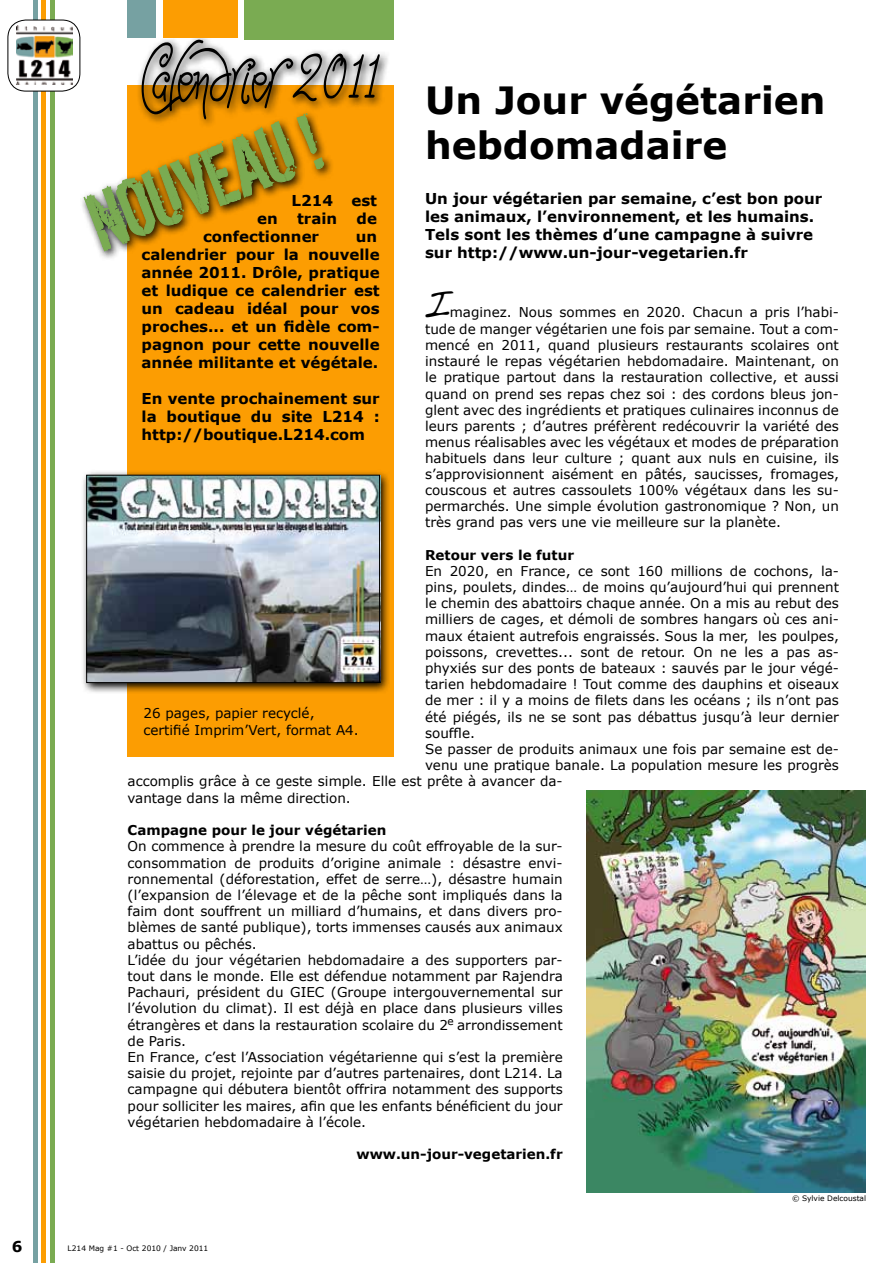
<style>
.page{position:relative;width:893px;height:1263px;background:#fff}
.page>*{position:absolute;margin:0;border:0;box-sizing:border-box;transform-origin:0 0}
.t1{font:90px "Dirty Ego";color:#7aab52}
.t2{font:700 37.5px/45px "Verdana";color:#000}
.t3{font:37.5px "Handwriting Dakota";color:#000}
.t4{font:700 15px/18px "Verdana";color:#000;text-align:justify}
.t5{font:13.5px/16.2px "Verdana";color:#000;text-align:justify}
.t6{font:700 13.5px "Verdana";color:#000}
.t7{font:10.5px "Verdana";color:#000}
.t8{font:7.5px "Verdana";color:#000}
</style>
<div class="page">
<div style="left:33px;top:0;width:5px;height:1263px;background:#76a1a2"></div>
<div style="left:50px;top:0;width:5px;height:1263px;background:#7aab52"></div>
<hr style="left:42px;top:0;width:4px;height:1263px;background:#fc9d02">
<div style="left:8px;top:20px;width:72px;height:71px;background:#fff;border-radius:18px"></div>
<img style="left:17px;top:26px;width:55px;height:59px">
<div style="left:8px;top:20px;width:72px;height:71px;border:1px solid #000;border-radius:18px"></div>
<div style="left:128px;top:85px;width:266px;height:672px;background:#fc9d02"></div>
<svg style="left:83px;top:470px;width:306px;height:224px"></svg>
<img style="left:88px;top:477px;width:290px;height:204px">
<div style="left:86px;top:475px;width:294px;height:208px;border:1px solid #000"></div>
<svg style="left:164px;top:38px;width:224px;height:64px"></svg>
<div style="left:128px;top:0;width:28px;height:38px;background:#76a1a2"></div>
<div style="left:244px;top:0;width:150px;height:40px;background:#7aab52"></div>
<div style="left:163px;top:0;width:75px;height:38px;background:#fc9d02"></div>
<svg style="left:83px;top:40px;width:297px;height:212px"></svg>
<img style="left:587px;top:790px;width:279px;height:402px">
<h2 class="t2" style="left:425px;top:78px;width:402px">Un Jour végétarien hebdomadaire</h2>
<p class="t4" style="left:425px;top:190px;width:399px;text-align:left">Un jour végétarien par semaine, c’est bon pour les animaux, l’environnement, et les humains.<br>Tels sont les thèmes d’une campagne à suivre sur http://www.un-jour-vegetarien.fr</p>
<h1 class="t1" style="left:75px;top:181px;width:243px;rotate:-21deg">NOUVEAU !</h1>
<p class="t4" style="left:292px;top:192px;width:87px">L214 est</p>
<p class="t4" style="left:257px;top:210px;width:22px">en</p>
<p class="t4" style="left:297px;top:210px;width:42px">train</p>
<p class="t4" style="left:357px;top:210px;width:22px">de</p>
<p class="t4" style="left:203px;top:228px;width:117px">confectionner</p>
<p class="t4" style="left:356px;top:228px;width:23px">un</p>
<p class="t4" style="left:142px;top:246px;width:240px">calendrier pour la nouvelle année 2011. Drôle, pratique et ludique ce calendrier est un cadeau idéal pour vos proches... et un fidèle com&shy;pagnon pour cette nouvelle année militante et végétale.</p>
<p class="t4" style="left:142px;top:390px;width:240px">En vente prochainement sur la boutique du site L214 : http://boutique.L214.com</p>
<h2 class="t3" style="left:423px;top:280px;width:28px">I</h2>
<p class="t5" style="left:450px;top:304px;width:391px">maginez. Nous sommes en 2020. Chacun a pris l’habi-</p>
<p class="t5" style="left:425px;top:321px;width:415px">tude de manger végétarien une fois par semaine. Tout a com&shy;mencé en 2011, quand plusieurs restaurants scolaires ont instauré le repas végétarien hebdomadaire. Maintenant, on le pratique partout dans la restauration collective, et aussi quand on prend ses repas chez soi : des cordons bleus jon&shy;glent avec des ingrédients et pratiques culinaires inconnus de leurs parents ; d’autres préfèrent redécouvrir la variété des menus réalisables avec les végétaux et modes de préparation habituels dans leur culture ; quant aux nuls en cuisine, ils</p>
<p class="t5" style="left:425px;top:466px;width:415px">s’approvisionnent aisément en pâtés, saucisses, fromages, couscous et autres cassoulets 100% végétaux dans les su&shy;permarchés. Une simple évolution gastronomique ? Non, un très grand pas vers une vie meilleure sur la planète.</p>
<p class="t6" style="left:425px;top:546px;width:150px">Retour vers le futur</p>
<p class="t5" style="left:425px;top:563px;width:415px">En 2020, en France, ce sont 160 millions de cochons, la-</p>
<p class="t5" style="left:425px;top:579px;width:415px">pins, poulets, dindes… de moins qu’aujourd’hui qui prennent</p>
<p class="t5" style="left:425px;top:595px;width:415px">le chemin des abattoirs chaque année. On a mis au rebut des</p>
<p class="t5" style="left:425px;top:612px;width:415px">milliers de cages, et démoli de sombres hangars où ces ani-</p>
<p class="t5" style="left:425px;top:628px;width:415px">maux étaient autrefois engraissés. Sous la mer, les poulpes,</p>
<p class="t5" style="left:425px;top:644px;width:415px">poissons, crevettes... sont de retour. On ne les a pas as-</p>
<p class="t5" style="left:425px;top:660px;width:415px">phyxiés sur des ponts de bateaux : sauvés par le jour végé-</p>
<p class="t5" style="left:425px;top:676px;width:415px">tarien hebdomadaire ! Tout comme des dauphins et oiseaux</p>
<p class="t5" style="left:425px;top:693px;width:415px">de mer : il y a moins de filets dans les océans ; ils n’ont pas</p>
<p class="t5" style="left:425px;top:709px;width:415px">été piégés, ils ne se sont pas débattus jusqu’à leur dernier</p>
<p class="t5" style="left:425px;top:725px;width:51px">souffle.</p>
<p class="t5" style="left:425px;top:741px;width:415px">Se passer de produits animaux une fois par semaine est de-</p>
<p class="t5" style="left:425px;top:757px;width:415px">venu une pratique banale. La population mesure les progrès</p>
<p class="t5" style="left:128px;top:774px;width:437px">accomplis grâce à ce geste simple. Elle est prête à avancer da-</p>
<p class="t5" style="left:128px;top:790px;width:225px">vantage dans la même direction.</p>
<p class="t6" style="left:128px;top:821px;width:260px">Campagne pour le jour végétarien</p>
<p class="t5" style="left:128px;top:838px;width:437px;text-align:left">On commence à prendre la mesure du coût effroyable de la sur&shy;consommation de produits d’origine animale : désastre envi&shy;ronnemental (déforestation, effet de serre…), désastre humain (l’expansion de l’élevage et de la pêche sont impliqués dans la faim dont souffrent un milliard d’humains, et dans divers pro&shy;blèmes de santé publique), torts immenses causés aux animaux abattus ou pêchés.<br>L’idée du jour végétarien hebdomadaire a des supporters par&shy;tout dans le monde. Elle est défendue notamment par Rajendra Pachauri, président du GIEC (Groupe intergouvernemental sur l’évolution du climat). Il est déjà en place dans plusieurs villes étrangères et dans la restauration scolaire du 2 arrondissement de Paris.<br>En France, c’est l’Association végétarienne qui s’est la première saisie du projet, rejointe par d’autres partenaires, dont L214. La campagne qui débutera bientôt offrira notamment des supports pour solliciter les maires, afin que les enfants bénéficient du jour végétarien hebdomadaire à l’école.</p>
<p class="t6" style="left:356px;top:1145px;width:208px">www.un-jour-vegetarien.fr</p>
<p class="t5" style="left:143px;top:705px;width:217px">26 pages, papier recyclé, certifié Imprim’Vert, format A4.</p>
<p class="t7" style="left:448px;top:1014px;width:8px">e</p>
<p class="t4" style="left:12px;top:1237px;width:12px">6</p>
<p class="t8" style="left:68px;top:1243px;width:142px">L214 Mag #1 - Oct 2010 / Janv 2011</p>
<p class="t8" style="left:792px;top:1193px;width:76px">© Sylvie Delcoustal</p>
</div>
